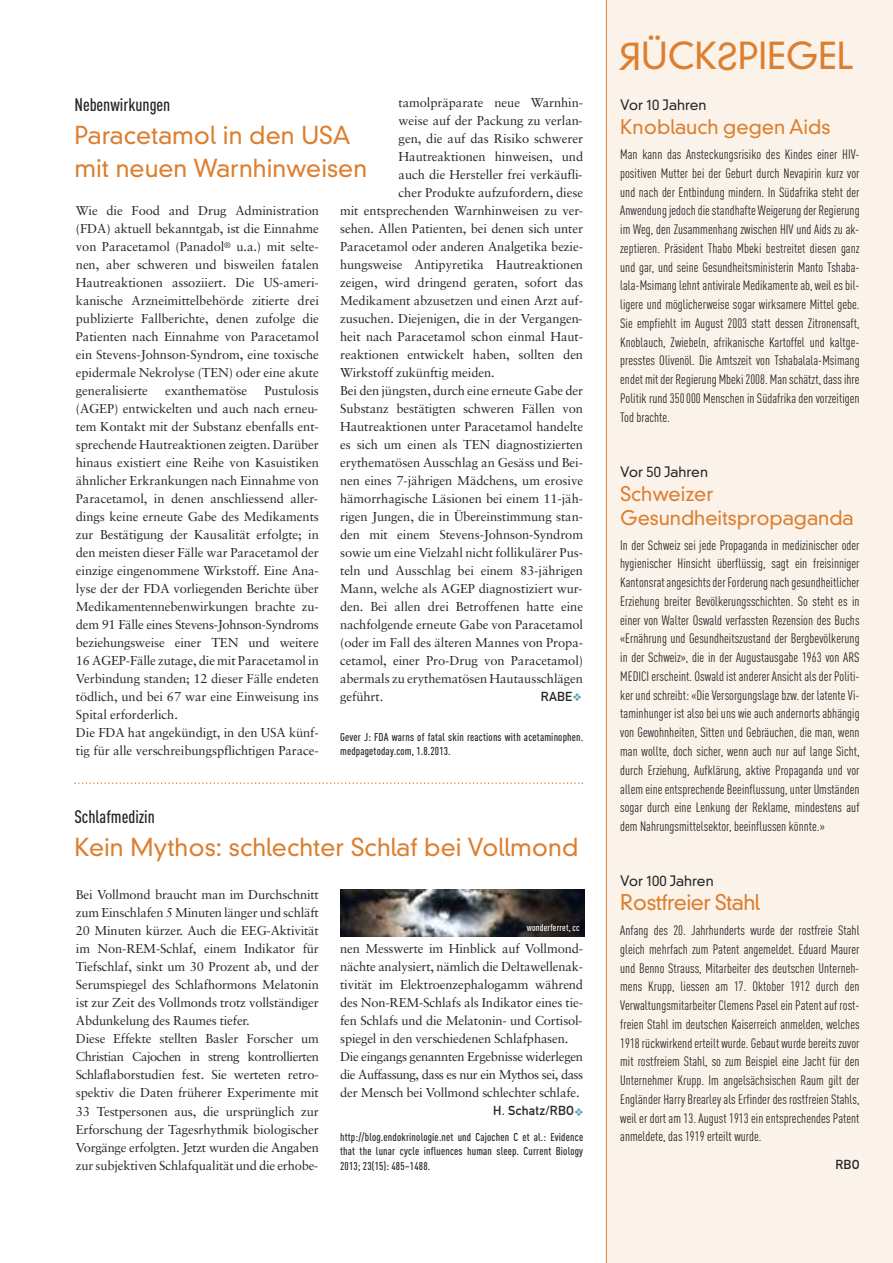
<style>
.page{position:relative;width:893px;height:1263px;background:#fff}
.page>*{position:absolute;margin:0;border:0;box-sizing:border-box;transform-origin:0 0}
.t1{font:300 36px "DIN Neuzeit Grotesk";color:#dc7f2f}
.t2{font:300 24px/33px "DIN Neuzeit Grotesk";color:#dc7f2f}
.t3{font:300 21px "DIN Neuzeit Grotesk";letter-spacing:-.025em;color:#dc7f2f}
.t4{font:300 19.5px/24px "DIN Neuzeit Grotesk";letter-spacing:-.005em;color:#dc7f2f}
.t5{font:500 18px "DIN Cond";color:#272627}
.t6{font:300 13.95px "DIN Neuzeit Grotesk";color:#272627}
.t7{font:13.5px/18.8px "DIN Cond";letter-spacing:.005em;color:#272627;text-align:justify}
.t8{font:12.9px/18px "Sabon";letter-spacing:-.005em;color:#272627}
.t9{font:12.9px "DIN Mittelschrift";letter-spacing:.02em;color:#272627}
.t10{font:500 11.25px/14.2px "DIN Cond";letter-spacing:.015em;color:#272627}
.t11{font:500 9.75px "DIN Cond";letter-spacing:.015em;color:#fff}
.s1{color:#55a2ae}
.s2{color:#fbf2ea}
.s3{font-style:italic}
</style>
<div class="page">
<svg style="left:74px;top:782px;width:509px;height:2px"></svg>
<div style="left:606px;top:0;width:287px;height:1263px;background:#fbf2ea"></div>
<img style="left:341px;top:890px;width:244px;height:47px">
<svg style="left:619px;top:42px;width:19px;height:28px"></svg>
<svg style="left:719px;top:42px;width:17px;height:28px"></svg>
<p class="t8" style="left:399px;top:95px;width:186px">tamolpräparate neue Warnhin-</p>
<p class="t8" style="left:399px;top:113px;width:185px">weise auf der Packung zu verlan-</p>
<p class="t8" style="left:399px;top:131px;width:186px">gen, die auf das Risiko schwerer</p>
<p class="t8" style="left:399px;top:149px;width:186px">Hautreaktionen hinweisen, und</p>
<p class="t8" style="left:399px;top:167px;width:185px">auch die Hersteller frei verkäufli-</p>
<p class="t8" style="left:399px;top:185px;width:186px">cher Produkte aufzufordern, diese</p>
<p class="t8" style="left:340px;top:203px;width:244px">mit entsprechenden Warnhinweisen zu ver-</p>
<p class="t8" style="left:340px;top:221px;width:244px">sehen. Allen Patienten, bei denen sich unter</p>
<p class="t8" style="left:340px;top:239px;width:244px">Paracetamol oder anderen Analgetika bezie-</p>
<p class="t8" style="left:340px;top:257px;width:244px">hungsweise Antipyretika Hautreaktionen</p>
<p class="t8" style="left:340px;top:275px;width:244px">zeigen, wird dringend geraten, sofort das</p>
<p class="t8" style="left:340px;top:293px;width:244px">Medikament abzusetzen und einen Arzt auf-</p>
<p class="t8" style="left:340px;top:311px;width:244px">zusuchen. Diejenigen, die in der Vergangen-</p>
<p class="t8" style="left:340px;top:329px;width:244px">heit nach Paracetamol schon einmal Haut-</p>
<p class="t8" style="left:340px;top:347px;width:244px">reaktionen entwickelt haben, sollten den</p>
<p class="t8" style="left:340px;top:365px;width:156px">Wirkstoff zukünftig meiden.</p>
<p class="t8" style="left:340px;top:383px;width:244px">Bei den jüngsten, durch eine erneute Gabe der</p>
<p class="t8" style="left:340px;top:401px;width:244px">Substanz bestätigten schweren Fällen von</p>
<p class="t8" style="left:340px;top:419px;width:244px">Hautreaktionen unter Paracetamol handelte</p>
<p class="t8" style="left:340px;top:437px;width:244px">es sich um einen als TEN diagnostizierten</p>
<p class="t8" style="left:340px;top:455px;width:244px">erythematösen Ausschlag an Gesäss und Bei-</p>
<p class="t8" style="left:340px;top:473px;width:244px">nen eines 7-jährigen Mädchens, um erosive</p>
<p class="t8" style="left:340px;top:491px;width:244px">hämorrhagische Läsionen bei einem 11-jäh-</p>
<p class="t8" style="left:340px;top:509px;width:244px">rigen Jungen, die in Übereinstimmung stan-</p>
<p class="t8" style="left:340px;top:527px;width:244px">den mit einem Stevens-Johnson-Syndrom</p>
<p class="t8" style="left:340px;top:545px;width:244px">sowie um eine Vielzahl nicht follikulärer Pus-</p>
<p class="t8" style="left:340px;top:563px;width:244px">teln und Ausschlag bei einem 83-jährigen</p>
<p class="t8" style="left:340px;top:581px;width:244px">Mann, welche als AGEP diagnostiziert wur-</p>
<p class="t8" style="left:340px;top:599px;width:244px">den. Bei allen drei Betroffenen hatte eine</p>
<p class="t8" style="left:340px;top:617px;width:244px">nachfolgende erneute Gabe von Paracetamol</p>
<p class="t8" style="left:340px;top:635px;width:244px">(oder im Fall des älteren Mannes von Propa-</p>
<p class="t8" style="left:340px;top:653px;width:244px">cetamol, einer Pro-Drug von Paracetamol)</p>
<p class="t8" style="left:340px;top:671px;width:244px">abermals zu erythematösen Hautausschlägen</p>
<p class="t8" style="left:340px;top:689px;width:45px">geführt.</p>
<p class="t9" style="left:541px;top:692px;width:42px">RABE<span class="s1">❖</span></p>
<p class="t10" style="left:340px;top:731px;width:244px">Gever J: FDA warns of fatal skin reactions with acetaminophen. medpagetoday.com, 1.8.2013.</p>
<h3 class="t5" style="left:74px;top:99px;width:97px">Nebenwirkungen</h3>
<h2 class="t2" style="left:74px;top:121px;width:294px">Paracetamol in den USA mit neuen Warnhinweisen</h2>
<p class="t8" style="left:76px;top:203px;width:245px;text-align:justify">Wie die Food and Drug Administration (FDA) aktuell bekanntgab, ist die Einnahme von Paracetamol (Panadol<sup>®</sup> u.a.) mit selte&shy;nen, aber schweren und bisweilen fatalen Hautreaktionen assoziiert. Die US-ameri&shy;kanische Arzneimittelbehörde zitierte drei publizierte Fallberichte, denen zufolge die Patienten nach Einnahme von Paracetamol ein Stevens-Johnson-Syndrom, eine toxische epidermale Nekrolyse (TEN) oder eine akute generalisierte</p>
<p class="t8" style="left:76px;top:383px;width:245px;text-indent:189px">Pustulosis (AGEP) entwickelten und auch nach erneu&shy;tem Kontakt mit der Substanz ebenfalls ent&shy;sprechende Hautreaktionen zeigten. Darüber hinaus existiert eine Reihe von Kasuistiken ähnlicher Erkrankungen nach Einnahme von Paracetamol, in denen anschliessend aller&shy;dings keine erneute Gabe des Medikaments zur Bestätigung der Kausalität erfolgte; in den meisten dieser Fälle war Paracetamol der einzige eingenommene Wirkstoff. Eine Ana&shy;lyse der der FDA vorliegenden Berichte über Medikamentennebenwirkungen brachte zu&shy;dem 91 Fälle eines Stevens-Johnson-Syndroms beziehungsweise einer TEN und weitere 16 AGEP-Fälle zutage, die mit Paracetamol in Verbindung standen; 12 dieser Fälle endeten tödlich, und bei 67 war eine Einweisung ins Spital erforderlich.<br>Die FDA hat angekündigt, in den USA künf&shy;tig für alle verschreibungspflichtigen Parace-</p>
<p class="t8" style="left:165px;top:383px;width:84px">exanthematöse</p>
<h3 class="t5" style="left:74px;top:810px;width:82px">Schlafmedizin</h3>
<h2 class="t2" style="left:74px;top:833px;width:506px">Kein Mythos: schlechter Schlaf bei Vollmond</h2>
<p class="t8" style="left:76px;top:887px;width:245px">Bei Vollmond braucht man im Durchschnitt zum Einschlafen 5 Minuten länger und schläft 20 Minuten kürzer. Auch die EEG-Aktivität im Non-REM-Schlaf, einem Indikator für Tiefschlaf, sinkt um 30 Prozent ab, und der Serumspiegel des Schlafhormons Melatonin ist zur Zeit des Vollmonds trotz vollständiger Abdunkelung des Raumes tiefer.<br>Diese Effekte stellten Basler Forscher um Christian Cajochen in streng kontrollierten Schlaflaborstudien fest. Sie werteten retro&shy;spektiv die Daten früherer Experimente mit 33 Testpersonen aus, die ursprünglich zur Erforschung der Tagesrhythmik biologischer Vorgänge erfolgten. Jetzt wurden die Angaben zur subjektiven Schlafqualität und die erhobe-</p>
<p class="t11" style="left:527px;top:924px;width:54px">wonderferret, cc</p>
<p class="t8" style="left:340px;top:941px;width:245px">nen Messwerte im Hinblick auf Vollmond&shy;nächte analysiert, nämlich die Deltawellenak&shy;tivität im Elektroenzephalogamm während des Non-REM-Schlafs als Indikator eines tie&shy;fen Schlafs und die Melatonin- und Cortisol&shy;spiegel in den verschiedenen Schlafphasen.<br>Die eingangs genannten Ergebnisse widerlegen die Auffassung, dass es nur ein Mythos sei, dass der Mensch bei Vollmond schlechter schlafe.</p>
<p class="t9" style="left:493px;top:1106px;width:92px">H. Schatz/RBO<span class="s1">❖</span></p>
<p class="t10" style="left:340px;top:1131px;width:245px;text-align:justify">http://blog.endokrinologie.net und Cajochen C et al.: Evidence that the lunar cycle influences human sleep. Current Biology 2013; 23(15): 485–1488.</p>
<h1 class="t1" style="left:618px;top:42px;width:237px"><span class="s2">R</span>ÜCK<span class="s2">S</span>PIEGEL</h1>
<p class="t6" style="left:620px;top:99px;width:88px">Vor 10 Jahren</p>
<h3 class="t4" style="left:620px;top:117px;width:212px">Knoblauch gegen Aids</h3>
<p class="t7" style="left:620px;top:146px;width:241px">Man kann das Ansteckungsrisiko des Kindes einer HIV&shy;positiven Mutter bei der Geburt durch Nevapirin kurz vor und nach der Entbindung mindern. In Südafrika steht der Anwendungjedochdiestandhafte Weigerungder Regierung im Weg, den Zusammenhang zwischen HIV und Aids zu ak&shy;zeptieren. Präsident Thabo Mbeki bestreitet diesen ganz und gar, und seine Gesundheitsministerin Manto Tshaba&shy;lala-Msimang lehnt antivirale Medikamente ab, weil es bil&shy;ligere und möglicherweise sogar wirksamere Mittel gebe.<br>Sie empfiehlt im August 2003 statt dessen Zitronensaft, Knoblauch, Zwiebeln, afrikanische Kartoffel und kaltge&shy;presstes Olivenöl. Die Amtszeit von Tshabalala-Msimang endet mitder Regierung Mbeki2008. Manschätzt,dassihre Politik rund 350000 Menschen in Südafrika den vorzeitigen Tod brachte.</p>
<p class="t6" style="left:620px;top:466px;width:89px">Vor 50 Jahren</p>
<h3 class="t4" style="left:620px;top:483px;width:235px">Schweizer<br>Gesundheitspropaganda</h3>
<p class="t7" style="left:620px;top:537px;width:241px">In der Schweiz sei jede Propaganda in medizinischer oder hygienischer Hinsicht überflüssig, sagt ein freisinniger KantonsratangesichtsderForderungnachgesundheitlicher Erziehung breiter Bevölkerungsschichten. So steht es in einer von Walter Oswald verfassten Rezension des Buchs «Ernährung und Gesundheitszustand der Bergbevölkerung in der Schweiz», die in der Augustausgabe 1963 von ARS MEDICI erscheint. Oswald ist anderer Ansicht als der Politi&shy;ker und schreibt: «Die Versorgungslage bzw. der latente Vi&shy;taminhunger ist also bei uns wie auch andernorts abhängig von Gewohnheiten, Sitten und Gebräuchen, die man, wenn man wollte, doch sicher, wenn auch nur auf lange Sicht, durch Erziehung, Aufklärung, aktive Propaganda und vor allem eine entsprechende Beeinflussung, unter Umständen sogar durch eine Lenkung der Reklame, mindestens auf dem Nahrungsmittelsektor, beeinflussen könnte.»</p>
<p class="t6" style="left:620px;top:875px;width:95px">Vor 100 Jahren</p>
<h3 class="t3" style="left:620px;top:894px;width:141px">Rostfreier Stahl</h3>
<p class="t7" style="left:620px;top:922px;width:241px">Anfang des 20. Jahrhunderts wurde der rostfreie Stahl gleich mehrfach zum Patent angemeldet. Eduard Maurer und Benno Strauss, Mitarbeiter des deutschen Unterneh&shy;mens Krupp, liessen am 17. Oktober 1912 durch den Verwaltungsmitarbeiter Clemens Pasel ein Patent auf rost&shy;freien Stahl im deutschen Kaiserreich anmelden<span class="s3">,</span>welches 1918 rückwirkend erteilt wurde. Gebaut wurde bereits zuvor mit rostfreiem Stahl, so zum Beispiel eine Jacht für den Unternehmer Krupp. Im angelsächsischen Raum gilt der Engländer Harry Brearley als Erfinder des rostfreien Stahls, weil er dort am 13. August 1913 ein entsprechendes Patent anmeldete, das 1919 erteilt wurde.</p>
<p class="t9" style="left:835px;top:1160px;width:26px">RBO</p>
</div>
